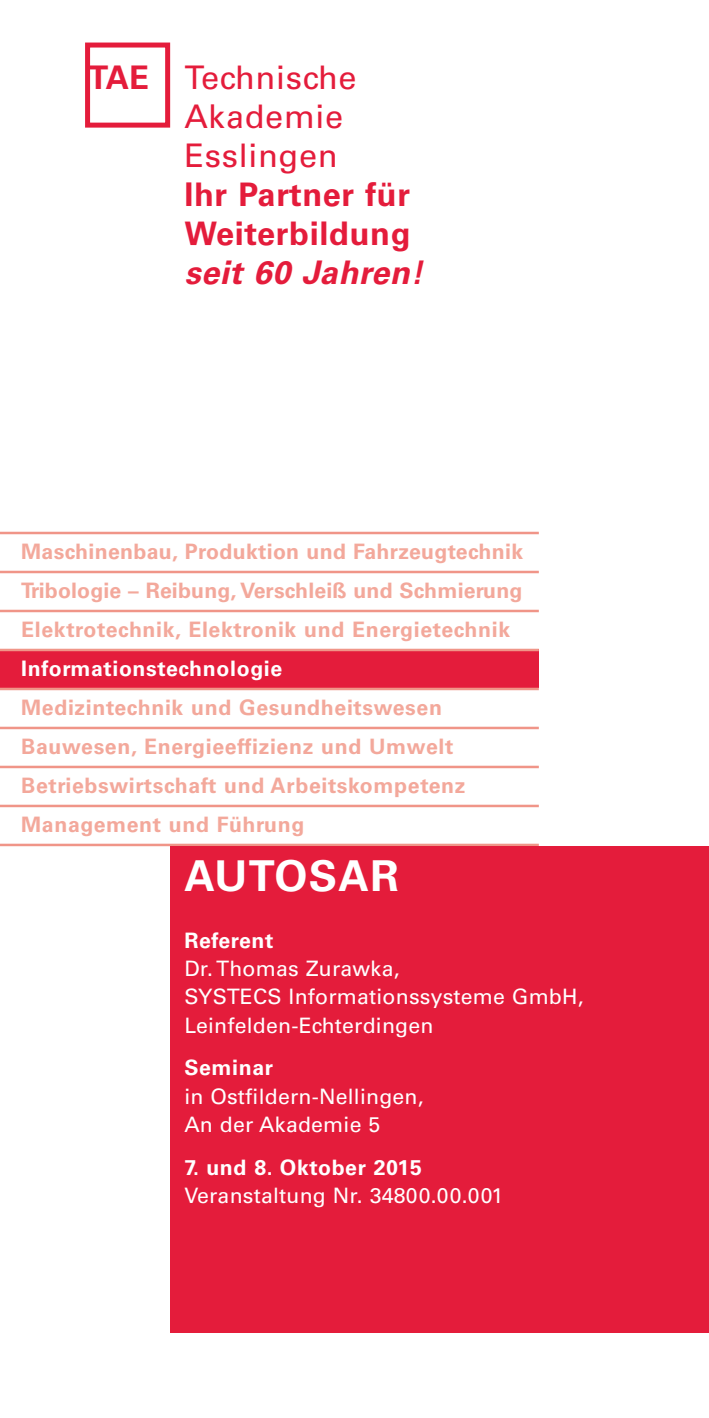
<style>
.page{position:relative;width:709px;height:1418px;background:#fff}
.page>*{position:absolute;margin:0;border:0;box-sizing:border-box;transform-origin:0 0}
.t1{font:700 42.5px "Univers LT";letter-spacing:.03em;color:#fff}
.t2{font:700 32.5px/39px "Univers LT";letter-spacing:.02em;color:#e41c3b}
.t3{font:700 21.25px/39px "Univers LT";letter-spacing:.03em;color:#f3a89b}
.t4{font:21.25px/28.2px "Univers LT";letter-spacing:.01em;color:#fff}
.s1{font-weight:400}
.s2{font-style:italic}
.s3{color:#fff}
.s4{font-weight:700}
</style>
<div class="page">
<div style="left:0;top:648px;width:539px;height:39px;background:#e41c3b"></div>
<hr style="left:0;top:531px;width:539px;height:3px;background:#f09588">
<hr style="left:0;top:570px;width:539px;height:3px;background:#f09588">
<hr style="left:0;top:609px;width:539px;height:3px;background:#f09588">
<hr style="left:0;top:648px;width:539px;height:3px;background:#f09588">
<hr style="left:0;top:687px;width:539px;height:3px;background:#f09588">
<hr style="left:0;top:726px;width:539px;height:3px;background:#f09588">
<hr style="left:0;top:765px;width:539px;height:3px;background:#f09588">
<hr style="left:0;top:804px;width:539px;height:3px;background:#f09588">
<hr style="left:0;top:843px;width:539px;height:3px;background:#f09588">
<div style="left:170px;top:846px;width:539px;height:486px;background:#e41c3b"></div>
<div style="left:85px;top:43px;width:85px;height:85px;border:5px solid #e41c3b"></div>
<p class="t2" style="left:184px;top:61px;width:240px;text-indent:-96px">TAE <span class="s1">Technische<br>Akademie<br>Esslingen<br></span>Ihr Partner für<br>Weiterbildung <span class="s2">seit 60 Jahren!</span></p>
<p class="t3" style="left:21px;top:534px;width:503px">Maschinenbau, Produktion und Fahrzeugtechnik Tribologie – Reibung, Verschleiß und Schmierung Elektrotechnik, Elektronik und Energietechnik <span class="s3">Informationstechnologie<br></span>Medizintechnik und Gesundheitswesen Bauwesen, Energieeffizienz und Umwelt Betriebswirtschaft und Arbeitskompetenz Management und Führung</p>
<p class="t1" style="left:184px;top:860px;width:216px">AUTOSAR</p>
<p class="t4" style="left:184px;top:928px;width:401px"><span class="s4">Referent<br></span>Dr. Thomas Zurawka,<br>SYSTECS Informations systeme GmbH,<br>Leinfelden-Echterdingen</p>
<p class="t4" style="left:184px;top:1055px;width:241px"><span class="s4">Seminar<br></span>in Ostfildern-Nellingen,<br>An der Akademie 5</p>
<p class="t4" style="left:184px;top:1154px;width:320px"><span class="s4">7. und 8. Oktober 2015<br></span>Veranstaltung Nr. 34800.00.001</p>
</div>
